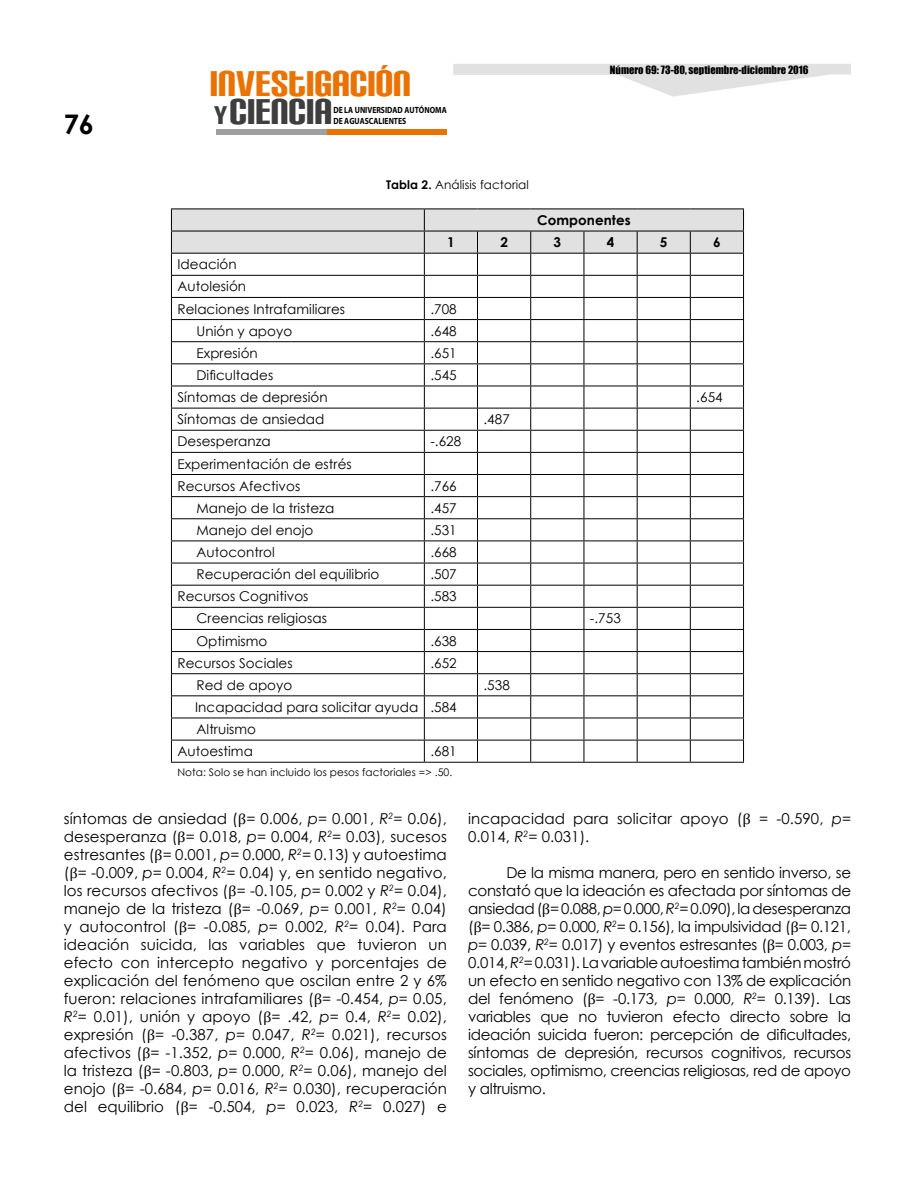
<style>
.page{position:relative;width:915px;height:1191px;background:#fff}
.page>*{position:absolute;margin:0;border:0;box-sizing:border-box;transform-origin:0 0}
.t1{font:43.05px "Carbon Block";color:#ea7200}
.t2{font:43.05px "Carbon Block";color:#3e3e3e}
.t3{font:700 27px "Century Gothic";color:#000}
.t4{font:15px/18px "Century Gothic";letter-spacing:.005em;color:#000;text-align:justify}
.t5{font:13.5px/22.2px "Century Gothic";letter-spacing:.005em;color:#000}
.t6{font:700 13.5px "Century Gothic";letter-spacing:.005em;color:#000}
.t7{font:12px "Century Gothic";letter-spacing:.005em;color:#000}
.t8{font:10.5px "Century Gothic";letter-spacing:.005em;color:#000}
.t9{font:10.5px "Impact";color:#000}
.t10{font:700 9px/10.5px "Myriad Pro";color:#000;scale:.85 1}
.s1{font-size:30.75px}
.s2{font-weight:700}
.s3{font-family:"Cambria Math"}
.s4{font-style:italic}
</style>
<div class="page">
<svg style="left:453px;top:64px;width:397px;height:33px"></svg>
<div style="left:216px;top:129px;width:214px;height:6px;background:#9f9f9f"></div>
<div style="left:327px;top:129px;width:119px;height:6px;background:#ea7200"></div>
<hr style="left:171px;top:208px;width:253px;height:1px;background:#000">
<hr style="left:424px;top:208px;width:53px;height:1px;background:#000">
<hr style="left:477px;top:208px;width:53px;height:1px;background:#000">
<hr style="left:530px;top:208px;width:53px;height:1px;background:#000">
<hr style="left:583px;top:208px;width:54px;height:1px;background:#000">
<hr style="left:637px;top:208px;width:53px;height:1px;background:#000">
<hr style="left:690px;top:208px;width:53px;height:1px;background:#000">
<svg style="left:171px;top:209px;width:572px;height:553px"></svg>
<hr style="left:171px;top:762px;width:253px;height:1px;background:#000">
<hr style="left:424px;top:762px;width:53px;height:1px;background:#000">
<hr style="left:477px;top:762px;width:53px;height:1px;background:#000">
<hr style="left:530px;top:762px;width:53px;height:1px;background:#000">
<hr style="left:583px;top:762px;width:54px;height:1px;background:#000">
<hr style="left:637px;top:762px;width:53px;height:1px;background:#000">
<hr style="left:690px;top:762px;width:53px;height:1px;background:#000">
<h2 class="t3" style="left:64px;top:107px;width:32px">76</h2>
<h1 class="t1" style="left:210px;top:62px;width:203px">INVESTIGACIÓN</h1>
<h1 class="t2" style="left:214px;top:91px;width:120px"><span class="s1">Y</span> CIENCIA</h1>
<p class="t10" style="left:333px;top:105px;width:135px">DE LA UNIVERSIDAD AUTÓNOMA<br>DE AGUASCALIENTES</p>
<p class="t9" style="left:609px;top:64px;width:200px">Número 69: 73-80, septiembre-diciembre 2016</p>
<p class="t7" style="left:386px;top:178px;width:144px"><span class="s2">Tabla 2.</span> Análisis factorial</p>
<p class="t6" style="left:537px;top:212px;width:95px">Componentes</p>
<p class="t5" style="left:177px;top:253px;width:169px">Ideación<br>Autolesión<br>Relaciones Intrafamiliares</p>
<p class="t6" style="left:447px;top:234px;width:9px">1</p>
<p class="t6" style="left:500px;top:234px;width:9px">2</p>
<p class="t6" style="left:553px;top:234px;width:9px">3</p>
<p class="t6" style="left:606px;top:234px;width:9px">4</p>
<p class="t6" style="left:659px;top:234px;width:9px">5</p>
<p class="t6" style="left:713px;top:234px;width:9px">6</p>
<p class="t5" style="left:430px;top:297px;width:28px">.708</p>
<p class="t5" style="left:196px;top:319px;width:97px">Unión y apoyo</p>
<p class="t5" style="left:430px;top:319px;width:28px">.648</p>
<p class="t5" style="left:196px;top:342px;width:63px">Expresión</p>
<p class="t5" style="left:430px;top:342px;width:28px">.651</p>
<p class="t5" style="left:196px;top:364px;width:78px">Dificultades</p>
<p class="t5" style="left:430px;top:364px;width:28px">.545</p>
<p class="t5" style="left:177px;top:386px;width:152px">Síntomas de depresión</p>
<p class="t5" style="left:696px;top:386px;width:28px">.654</p>
<p class="t5" style="left:177px;top:408px;width:148px">Síntomas de ansiedad</p>
<p class="t5" style="left:483px;top:408px;width:28px">.487</p>
<p class="t5" style="left:177px;top:430px;width:95px">Desesperanza</p>
<p class="t5" style="left:430px;top:430px;width:32px">-.628</p>
<p class="t5" style="left:177px;top:452px;width:176px">Experimentación de estrés<br>Recursos Afectivos</p>
<p class="t5" style="left:430px;top:474px;width:28px">.766</p>
<p class="t5" style="left:196px;top:496px;width:139px">Manejo de la tristeza</p>
<p class="t5" style="left:430px;top:496px;width:28px">.457</p>
<p class="t5" style="left:196px;top:519px;width:118px">Manejo del enojo</p>
<p class="t5" style="left:430px;top:519px;width:28px">.531</p>
<p class="t5" style="left:196px;top:541px;width:80px">Autocontrol</p>
<p class="t5" style="left:430px;top:541px;width:28px">.668</p>
<p class="t5" style="left:196px;top:563px;width:184px">Recuperación del equilibrio</p>
<p class="t5" style="left:430px;top:563px;width:28px">.507</p>
<p class="t5" style="left:177px;top:585px;width:132px">Recursos Cognitivos</p>
<p class="t5" style="left:430px;top:585px;width:28px">.583</p>
<p class="t5" style="left:196px;top:607px;width:132px">Creencias religiosas</p>
<p class="t5" style="left:589px;top:607px;width:32px">-.753</p>
<p class="t5" style="left:196px;top:629px;width:72px">Optimismo</p>
<p class="t5" style="left:430px;top:629px;width:28px">.638</p>
<p class="t5" style="left:177px;top:651px;width:117px">Recursos Sociales</p>
<p class="t5" style="left:430px;top:651px;width:28px">.652</p>
<p class="t5" style="left:196px;top:673px;width:97px">Red de apoyo</p>
<p class="t5" style="left:483px;top:673px;width:28px">.538</p>
<p class="t5" style="left:195px;top:696px;width:263px">Incapacidad para solicitar ayuda .584</p>
<p class="t5" style="left:196px;top:718px;width:61px">Altruismo</p>
<p class="t5" style="left:177px;top:740px;width:77px">Autoestima</p>
<p class="t5" style="left:430px;top:740px;width:28px">.681</p>
<p class="t8" style="left:177px;top:766px;width:276px">Nota: Solo se han incluido los pesos factoriales =&gt; .50.</p>
<p class="t4" style="left:468px;top:809px;width:384px">incapacidad para solicitar apoyo (<span class="s3">β</span> = -0.590, <span class="s4">p</span>=<br>0.014, <span class="s4">R</span><sup>2</sup>= 0.031).</p>
<p class="t4" style="left:468px;top:863px;width:384px;text-indent:38px">De la misma manera, pero en sentido inverso, se constató que la ideación es afectada por síntomas de ansiedad (<span class="s3">β</span>= 0.088, <span class="s4">p</span>= 0.000, <span class="s4">R</span><sup>2</sup>= 0.090), la desesperanza (<span class="s3">β</span>= 0.386, <span class="s4">p</span>= 0.000, <span class="s4">R</span><sup>2</sup>= 0.156), la impulsividad (<span class="s3">β</span>= 0.121, <span class="s4">p</span>= 0.039, <span class="s4">R</span><sup>2</sup>= 0.017) y eventos estresantes (<span class="s3">β</span>= 0.003, <span class="s4">p</span>= 0.014, <span class="s4">R</span><sup>2</sup>= 0.031). La variable autoestima también mostró un efecto en sentido negativo con 13% de explicación del fenómeno (<span class="s3">β</span>= -0.173, <span class="s4">p</span>= 0.000, <span class="s4">R</span><sup>2</sup>= 0.139). Las variables que no tuvieron efecto directo sobre la ideación suicida fueron: percepción de dificultades, síntomas de depresión, recursos cognitivos, recursos sociales, optimismo, creencias religiosas, red de apoyo y altruismo.</p>
<p class="t4" style="left:64px;top:809px;width:384px">síntomas de ansiedad (<span class="s3">β</span>= 0.006, <span class="s4">p</span>= 0.001, <span class="s4">R</span><sup>2</sup>= 0.06), desesperanza (<span class="s3">β</span>= 0.018, <span class="s4">p</span>= 0.004, <span class="s4">R</span><sup>2</sup>= 0.03), sucesos estresantes (<span class="s3">β</span>= 0.001, <span class="s4">p</span>= 0.000, <span class="s4">R</span><sup>2</sup>= 0.13) y autoestima (<span class="s3">β</span>= -0.009, <span class="s4">p</span>= 0.004, <span class="s4">R</span><sup>2</sup>= 0.04) y, en sentido negativo, los recursos afectivos (<span class="s3">β</span>= -0.105, <span class="s4">p</span>= 0.002 y <span class="s4">R</span><sup>2</sup>= 0.04), manejo de la tristeza (<span class="s3">β</span>= -0.069, <span class="s4">p</span>= 0.001, <span class="s4">R</span><sup>2</sup>= 0.04) y autocontrol (<span class="s3">β</span>= -0.085, <span class="s4">p</span>= 0.002, <span class="s4">R</span><sup>2</sup>= 0.04). Para ideación suicida, las variables que tuvieron un efecto con intercepto negativo y porcentajes de explicación del fenómeno que oscilan entre 2 y 6% fueron: relaciones intrafamiliares (<span class="s3">β</span>= -0.454, <span class="s4">p</span>= 0.05, <span class="s4">R</span><sup>2</sup>= 0.01), unión y apoyo (<span class="s3">β</span>= .42, <span class="s4">p</span>= 0.4, <span class="s4">R</span><sup>2</sup>= 0.02), expresión (<span class="s3">β</span>= -0.387, <span class="s4">p</span>= 0.047, <span class="s4">R</span><sup>2</sup>= 0.021), recursos afectivos (<span class="s3">β</span>= -1.352, <span class="s4">p</span>= 0.000, <span class="s4">R</span><sup>2</sup>= 0.06), manejo de la tristeza (<span class="s3">β</span>= -0.803, <span class="s4">p</span>= 0.000, <span class="s4">R</span><sup>2</sup>= 0.06), manejo del enojo (<span class="s3">β</span>= -0.684, <span class="s4">p</span>= 0.016, <span class="s4">R</span><sup>2</sup>= 0.030), recuperación del equilibrio (<span class="s3">β</span>= -0.504, <span class="s4">p</span>= 0.023, <span class="s4">R</span><sup>2</sup>= 0.027) e</p>
</div>
